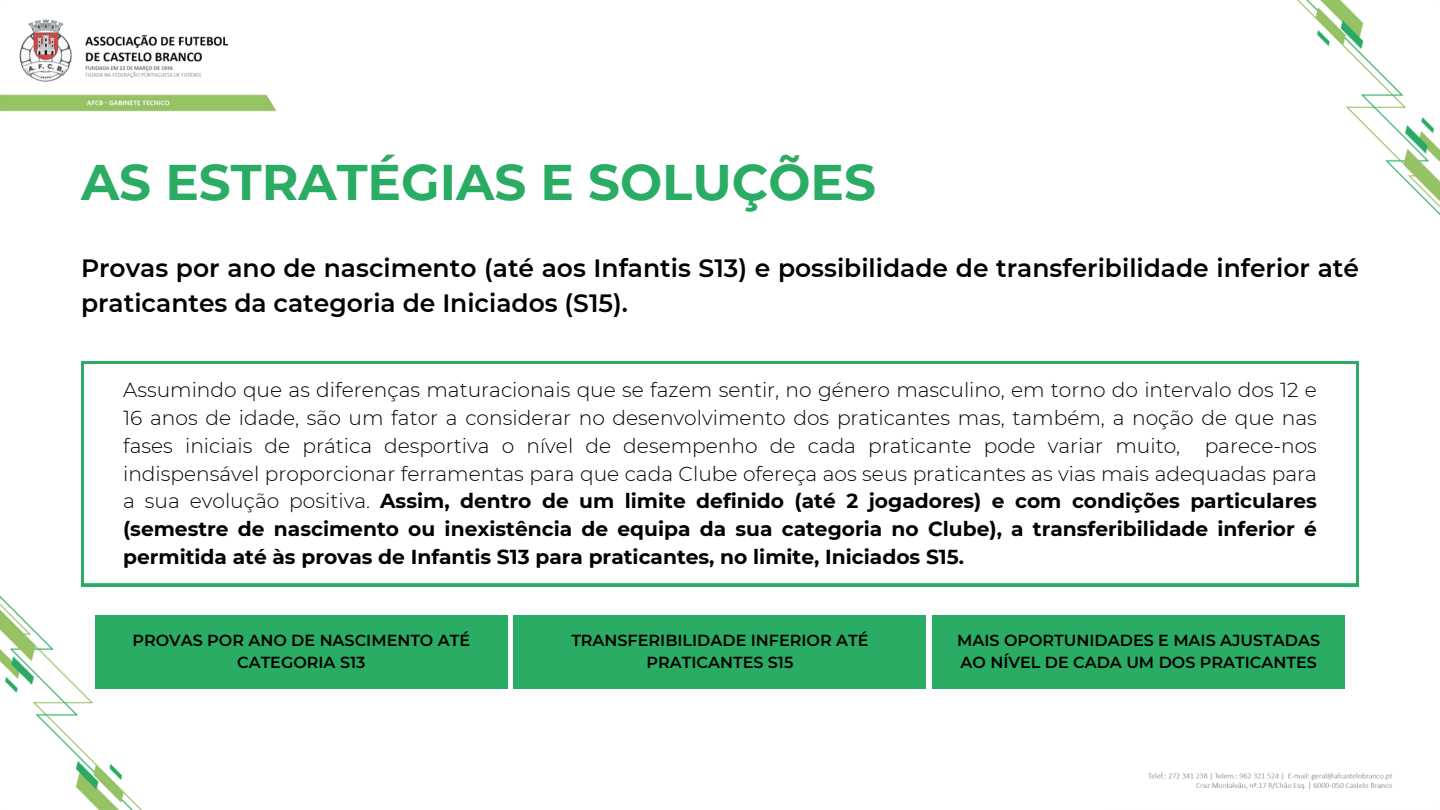
<style>
.page{position:relative;width:1440px;height:810px;background:#fff}
.page>*{position:absolute;margin:0;border:0;box-sizing:border-box;transform-origin:0 0}
.t1{font:700 50px "Montserrat";color:#2aac65}
.t2{font:600 25px/34.5px "Montserrat";color:#000}
.t3{font:300 20.2px/27.8px "Montserrat";color:#000;text-align:justify}
.t4{font:600 16px/21.8px "Montserrat";color:#000;text-align:center}
.s1{font-weight:700}
</style>
<div class="page">
<img style="left:0;top:19px;width:277px;height:93px">
<img style="left:1107px;top:586px;width:286px;height:204px">
<img style="left:0;top:586px;width:333px;height:224px">
<img style="left:1297px;top:0;width:143px;height:216px">
<svg style="left:81px;top:361px;width:1278px;height:225px"></svg>
<div style="left:95px;top:616px;width:413px;height:73px;background:#2aac65"></div>
<div style="left:514px;top:616px;width:412px;height:73px;background:#2aac65"></div>
<div style="left:932px;top:616px;width:413px;height:73px;background:#2aac65"></div>
<p class="t1" style="left:81px;top:151px;width:797px">AS ESTRATÉGIAS E SOLUÇÕES</p>
<h2 class="t2" style="left:81px;top:251px;width:1279px">Provas por ano de nascimento (até aos Infantis S13) e possibilidade de transferibilidade inferior até praticantes da categoria de Iniciados (S15).</h2>
<p class="t3" style="left:123px;top:376px;width:1195px">Assumindo que as diferenças maturacionais que se fazem sentir, no género masculino, em torno do intervalo dos 12 e 16 anos de idade, são um fator a considerar no desenvolvimento dos praticantes mas, também, a noção de que nas fases iniciais de prática desportiva o nível de desempenho de cada praticante pode variar muito, parece-nos indispensável proporcionar ferramentas para que cada Clube ofereça aos seus praticantes as vias mais adequadas para a sua evolução positiva. <span class="s1">Assim, dentro de um limite definido (até 2 jogadores) e com condições particulares (semestre de nascimento ou inexistência de equipa da sua categoria no Clube), a transferibilidade inferior é permitida até às provas de Infantis S13 para praticantes, no limite, Iniciados S15.</span></p>
<h3 class="t4" style="left:132px;top:630px;width:339px">PROVAS POR ANO DE NASCIMENTO ATÉ<br>CATEGORIA S13</h3>
<p class="t4" style="left:571px;top:630px;width:299px">TRANSFERIBILIDADE INFERIOR ATÉ<br>PRATICANTES S15</p>
<p class="t4" style="left:957px;top:630px;width:364px;text-align:left">MAIS OPORTUNIDADES E MAIS AJUSTADAS<br>AO NÍVEL DE CADA UM DOS PRATICANTES</p>
</div>
